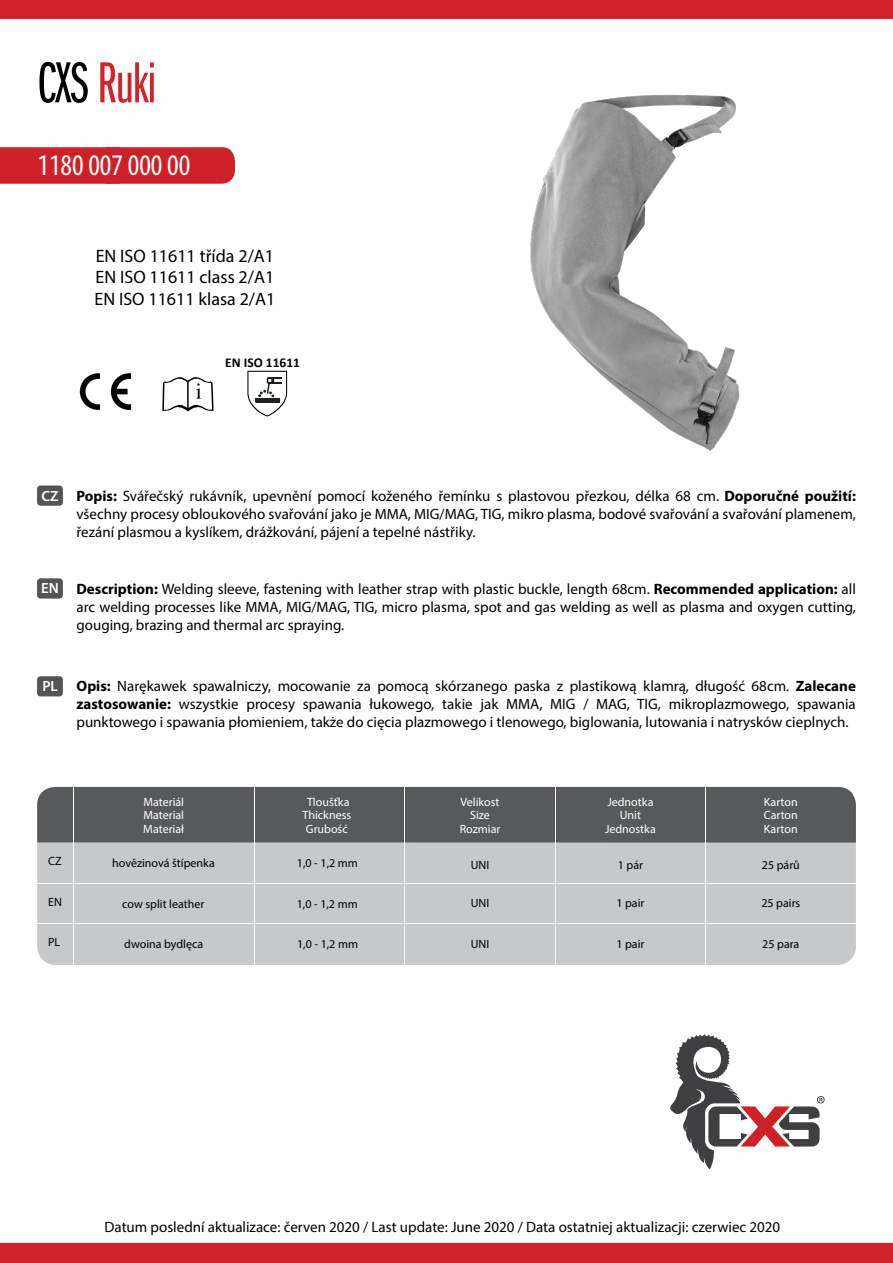
<style>
.page{position:relative;width:893px;height:1263px;background:#fff}
.page>*{position:absolute;margin:0;border:0;box-sizing:border-box;transform-origin:0 0}
.t1{font:60px "Franklin Got Itc DOT Boo Ext Com";letter-spacing:-.01em;color:#d2232a}
.t2{font:condensed 30px "Myriad Pro";color:#fff}
.t3{font:18px/21.6px "Myriad Pro";color:#000;text-align:justify}
.t4{font:15px/18px "Myriad Pro";color:#000;text-align:justify}
.t5{font:600 14.85px "Myriad Pro";color:#fff}
.t6{font:700 13.5px "Calibri";color:#000}
.t7{font:12px "Myriad Pro";color:#000}
.t8{font:12px "Myriad Pro";color:#fff}
.s1{color:#000}
.s2{font-weight:700}
</style>
<div class="page">
<div style="left:0;top:147px;width:235px;height:37px;background:#cf2027"></div>
<img style="left:530px;top:94px;width:210px;height:357px">
<svg style="left:670px;top:1034px;width:155px;height:135px"></svg>
<div style="left:37px;top:485px;width:26px;height:21px;background:#545456;border-radius:3px"></div>
<div style="left:37px;top:578px;width:26px;height:21px;background:#545456;border-radius:3px"></div>
<div style="left:37px;top:676px;width:26px;height:20px;background:#545456;border-radius:3px"></div>
<div style="left:0;top:0;width:893px;height:19px;background:#d2232a"></div>
<div style="left:0;top:1243px;width:893px;height:20px;background:#d2232a"></div>
<svg style="left:247px;top:371px;width:40px;height:46px"></svg>
<svg style="left:162px;top:377px;width:52px;height:34px"></svg>
<svg style="left:80px;top:373px;width:20px;height:37px"></svg>
<svg style="left:111px;top:373px;width:20px;height:37px"></svg>
<div style="left:37px;top:787px;width:819px;height:178px;background:#c7c8ca;border-radius:18px"></div>
<div style="left:37px;top:787px;width:819px;height:55px;background:#58595b"></div>
<hr style="left:254px;top:787px;width:1px;height:178px;background:#fff">
<hr style="left:73px;top:787px;width:1px;height:178px;background:#fff">
<hr style="left:37px;top:923px;width:819px;height:1px;background:#fff">
<hr style="left:37px;top:883px;width:819px;height:1px;background:#fff">
<hr style="left:555px;top:787px;width:1px;height:178px;background:#fff">
<hr style="left:404px;top:787px;width:1px;height:178px;background:#fff">
<hr style="left:705px;top:787px;width:1px;height:178px;background:#fff">
<h1 class="t1" style="left:37px;top:51px;width:120px"><span class="s1">CXS</span> Ruki</h1>
<h2 class="t2" style="left:38px;top:147px;width:154px">1180 007 000 00</h2>
<p class="t3" style="left:95px;top:245px;width:182px">EN ISO 11611 třída 2/A1<br>EN ISO 11611 class 2/A1<br>EN ISO 11611 klasa 2/A1</p>
<p class="t6" style="left:225px;top:353px;width:76px">EN ISO 11611</p>
<p class="t5" style="left:42px;top:486px;width:19px">CZ</p>
<p class="t5" style="left:41px;top:579px;width:19px">EN</p>
<p class="t4" style="left:77px;top:486px;width:781px"><span class="s2">Popis:</span> Svářečský rukávník, upevnění pomocí koženého řemínku s plastovou přezkou, délka 68 cm. <span class="s2">Doporučné použití: </span>všechny procesy obloukového svařování jako je MMA, MIG/MAG, TIG, mikro plasma, bodové svařování a svařování plamenem, řezání plasmou a kyslíkem, drážkování, pájení a tepelné nástřiky.</p>
<p class="t4" style="left:77px;top:579px;width:781px"><span class="s2">Description:</span> Welding sleeve, fastening with leather strap with plastic buckle, length 68cm. <span class="s2">Recommended application:</span> all arc welding processes like MMA, MIG/MAG, TIG, micro plasma, spot and gas welding as well as plasma and oxygen cutting, gouging, brazing and thermal arc spraying.</p>
<p class="t5" style="left:42px;top:677px;width:17px">PL</p>
<p class="t4" style="left:77px;top:677px;width:781px"><span class="s2">Opis:</span> Narękawek spawalniczy, mocowanie za pomocą skórzanego paska z plastikową klamrą, długość 68cm. <span class="s2">Zalecane zastosowanie:</span> wszystkie procesy spawania łukowego, takie jak MMA, MIG / MAG, TIG, mikroplazmowego, spawania punktowego i spawania płomieniem, także do cięcia plazmowego i tlenowego, biglowania, lutowania i natrysków cieplnych.</p>
<p class="t8" style="left:143px;top:794px;width:42px">Materiál</p>
<p class="t8" style="left:143px;top:808px;width:42px">Material</p>
<p class="t8" style="left:143px;top:822px;width:42px">Materiał</p>
<p class="t8" style="left:307px;top:794px;width:44px">Tloušťka</p>
<p class="t8" style="left:306px;top:821px;width:43px">Grubość</p>
<p class="t8" style="left:302px;top:808px;width:50px">Thickness</p>
<p class="t8" style="left:461px;top:794px;width:40px">Velikost</p>
<p class="t8" style="left:460px;top:821px;width:42px">Rozmiar</p>
<p class="t8" style="left:470px;top:808px;width:21px">Size</p>
<p class="t8" style="left:607px;top:794px;width:48px">Jednotka</p>
<p class="t8" style="left:605px;top:821px;width:52px">Jednostka</p>
<p class="t8" style="left:620px;top:808px;width:23px">Unit</p>
<p class="t8" style="left:764px;top:794px;width:35px">Karton</p>
<p class="t8" style="left:764px;top:821px;width:35px">Karton</p>
<p class="t8" style="left:764px;top:808px;width:36px">Carton</p>
<p class="t7" style="left:48px;top:854px;width:15px">CZ</p>
<p class="t7" style="left:112px;top:856px;width:104px">hovězinová štípenka</p>
<p class="t7" style="left:297px;top:856px;width:62px">1,0 - 1,2 mm</p>
<p class="t7" style="left:762px;top:858px;width:40px">25 párů</p>
<p class="t7" style="left:618px;top:858px;width:27px">1 pár</p>
<p class="t7" style="left:471px;top:858px;width:20px">UNI</p>
<p class="t7" style="left:48px;top:894px;width:15px">EN</p>
<p class="t7" style="left:122px;top:896px;width:84px">cow split leather</p>
<p class="t7" style="left:297px;top:896px;width:62px">1,0 - 1,2 mm</p>
<p class="t7" style="left:471px;top:896px;width:20px">UNI</p>
<p class="t7" style="left:616px;top:896px;width:30px">1 pair</p>
<p class="t7" style="left:761px;top:896px;width:40px">25 pairs</p>
<p class="t7" style="left:48px;top:935px;width:14px">PL</p>
<p class="t7" style="left:124px;top:937px;width:80px">dwoina bydlęca</p>
<p class="t7" style="left:297px;top:937px;width:62px">1,0 - 1,2 mm</p>
<p class="t7" style="left:471px;top:937px;width:20px">UNI</p>
<p class="t7" style="left:616px;top:937px;width:30px">1 pair</p>
<p class="t7" style="left:762px;top:937px;width:39px">25 para</p>
<p class="t4" style="left:105px;top:1218px;width:677px">Datum poslední aktualizace: červen 2020 / Last update: June 2020 / Data ostatniej aktualizacji: czerwiec 2020</p>
</div>
